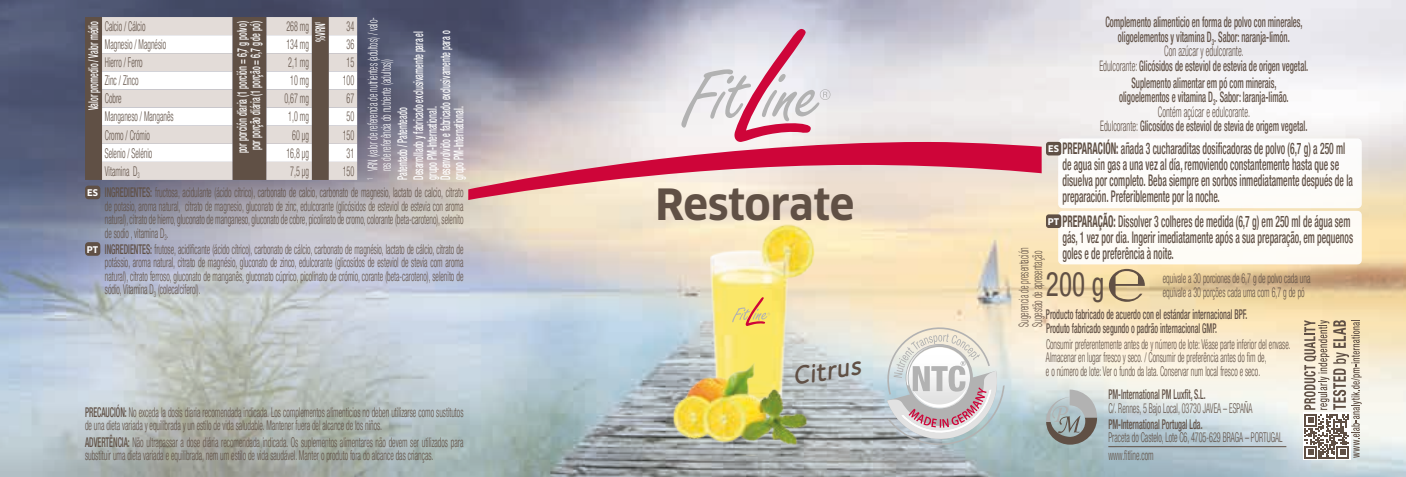
<style>
.page{position:relative;width:1406px;height:477px;background:#fff}
.page>*{position:absolute;margin:0;border:0;box-sizing:border-box;transform-origin:0 0}
.t1{font:700 42px "Clan Pro";letter-spacing:-.01em;color:#605045}
.t2{font:condensed 34px "Helvetica Neue LT Pro";color:#605045;scale:.8 1}
.t3{font:italic 800 28px "Speak OT";color:#605045}
.t4{font:500 condensed 16px/16px "Helvetica Neue LT Pro";color:#605045;scale:.6 1}
.t5{font:500 condensed 14.4px/14.4px "Helvetica Neue LT Pro";color:#605045;text-align:center;scale:.6 1}
.t6{font:300 condensed 13.4px/13.4px "Helvetica Neue LT Pro";color:#605045;scale:.6 1}
.t7{font:500 condensed 13.4px/13.4px "Helvetica Neue LT Pro";color:#fff;scale:.6 1}
.t8{font:500 condensed 13.4px/13.4px "Helvetica Neue LT Pro";color:#605045;scale:.6 1}
.t9{font:300 condensed 13.4px/13.4px "Helvetica Neue LT Pro";color:#fff;scale:.6 1}
.t10{font:700 9px "Clan Pro";color:#fff}
.s1{font-family:"Clan Pro";font-weight:700;font-stretch:normal;font-size:9px;color:#fff}
.s2{font-weight:500}
.s3{font-weight:300}
.s4{font-weight:700}
</style>
<div class="page">
<img style="left:0;top:0;width:1406px;height:476px">
<svg style="left:468px;top:142px;width:574px;height:58px;background:#e39aa2"></svg>
<svg style="left:681px;top:29px;width:149px;height:113px"></svg>
<svg style="left:1046px;top:389px;width:51px;height:55px;background:#a2a8a7"></svg>
<img style="left:704px;top:220px;width:114px;height:112px">
<svg style="left:732px;top:297px;width:38px;height:28px"></svg>
<img style="left:642px;top:332px;width:186px;height:122px">
<svg style="left:887px;top:327px;width:118px;height:117px;background:#d0cdcb"></svg>
<img style="left:906px;top:344px;width:64px;height:41px">
<svg style="left:1303px;top:412px;width:47px;height:47px"></svg>
<svg style="left:1304px;top:320px;width:58px;height:138px"></svg>
<div style="left:1058px;top:138px;width:304px;height:70px;background:#fff;border-radius:4px"></div>
<div style="left:1046px;top:142px;width:15px;height:13px;background:#605045;border-radius:3px"></div>
<div style="left:1058px;top:211px;width:304px;height:53px;background:#fefcf7;border-radius:4px"></div>
<div style="left:1046px;top:214px;width:15px;height:14px;background:#605045;border-radius:3px"></div>
<svg style="left:1109px;top:268px;width:36px;height:33px"></svg>
<hr style="left:1108px;top:445px;width:178px;height:1px;background:#605045">
<div style="left:85px;top:185px;width:15px;height:14px;background:#605045;border-radius:3px"></div>
<div style="left:85px;top:242px;width:15px;height:13px;background:#605045;border-radius:3px"></div>
<div style="left:85px;top:17px;width:17px;height:163px;background:#605045"></div>
<svg style="left:102px;top:17px;width:255px;height:163px;background:#c8bfba"></svg>
<svg style="left:102px;top:35px;width:255px;height:127px"></svg>
<p class="t7" style="left:87px;top:110px;width:150px;rotate:-90deg">Valor promedio / Valor médio</p>
<p class="t6" style="left:105px;top:19px;width:69px">Calcio / Cálcio</p>
<p class="t7" style="left:235px;top:153px;width:221px;rotate:-90deg">por porción diaria (1 porción = 6,7 g polvo) por porção diária (1 porção = 6,7 g de pó)</p>
<p class="t6" style="left:286px;top:19px;width:39px">268 mg</p>
<p class="t7" style="left:313px;top:42px;width:37px;rotate:-90deg">%VRN<sup>1</sup></p>
<p class="t6" style="left:347px;top:19px;width:14px">34</p>
<p class="t6" style="left:105px;top:37px;width:104px">Magnesio / Magnésio</p>
<p class="t6" style="left:286px;top:37px;width:39px">134 mg</p>
<p class="t6" style="left:347px;top:37px;width:14px">36</p>
<p class="t6" style="left:105px;top:55px;width:65px">Hierro / Ferro</p>
<p class="t6" style="left:288px;top:55px;width:36px">2,1 mg</p>
<p class="t6" style="left:347px;top:55px;width:14px">15</p>
<p class="t6" style="left:105px;top:74px;width:57px">Zinc / Zinco</p>
<p class="t6" style="left:290px;top:74px;width:33px">10 mg</p>
<p class="t6" style="left:343px;top:74px;width:21px">100</p>
<p class="t6" style="left:105px;top:92px;width:30px">Cobre</p>
<p class="t6" style="left:284px;top:92px;width:42px">0,67 mg</p>
<p class="t6" style="left:347px;top:92px;width:14px">67</p>
<p class="t6" style="left:105px;top:110px;width:116px">Manganeso / Manganês</p>
<p class="t6" style="left:288px;top:110px;width:36px">1,0 mg</p>
<p class="t6" style="left:347px;top:110px;width:14px">50</p>
<p class="t6" style="left:105px;top:128px;width:77px">Cromo / Crómio</p>
<p class="t6" style="left:292px;top:128px;width:29px">60 μg</p>
<p class="t6" style="left:343px;top:128px;width:21px">150</p>
<p class="t6" style="left:105px;top:146px;width:81px">Selenio / Selénio</p>
<p class="t6" style="left:286px;top:146px;width:39px">16,8 μg</p>
<p class="t6" style="left:347px;top:146px;width:14px">31</p>
<p class="t6" style="left:105px;top:164px;width:60px">Vitamina D<sub>3</sub></p>
<p class="t6" style="left:290px;top:164px;width:33px">7,5 μg</p>
<p class="t6" style="left:343px;top:164px;width:21px">150</p>
<p class="t9" style="left:366px;top:171px;width:258px;text-indent:-9px;rotate:-90deg"><sup>1</sup> VRN (valor de referencia de nutrientes (adultos) / valo&shy;res de referência do nutriente (adultos))</p>
<p class="t7" style="left:394px;top:180px;width:249px;line-height:16.2px;rotate:-90deg">Patentado / Patenteado<br>Desarrollado y fabricado exclusivamente para el</p>
<p class="t7" style="left:425px;top:180px;width:250px;rotate:-90deg">grupo PM-International.<br>Desenvolvido e fabricado exclusivamente para o grupo PM-International.</p>
<p class="t6" style="left:105px;top:185px;width:599px;text-align:justify;text-indent:-18px"><span class="s1">ES</span> <span class="s2">INGREDIENTES:</span> fructosa, acidulante (ácido cítrico), carbonato de calcio, carbonato de magnesio, lactato de calcio, citrato de potasio, aroma natural, citrato de magnesio, gluconato de zinc, edulcorante (glicósidos de esteviol de estevia con aroma natural), citrato de hierro, gluconato de manganeso, gluconato de cobre, picolinato de cromo, colorante (beta-caroteno), selenito de sodio , vitamina D<sub>3</sub>.</p>
<p class="t6" style="left:105px;top:242px;width:599px;text-align:justify;text-indent:-18px"><span class="s1">PT</span> <span class="s2">INGREDIENTES:</span> frutose, acidificante (ácido cítrico), carbonato de cálcio, carbonato de magnésio, lactato de cálcio, citrato de potássio, aroma natural, citrato de magnésio, gluconato de zinco, edulcorante (glicosídos de esteviol de stevia com aroma natural), citrato ferroso, gluconato de manganês, gluconato cúprico, picolinato de crómio, corante (beta-caroteno), selenito de sódio, Vitamina D<sub>3</sub> (colecalciferol).</p>
<p class="t6" style="left:85px;top:405px;width:632px"><span class="s2">PRECAUCIÓN:</span> No exceda la dosis diaria recomendada indicada. Los complementos alimenticios no deben utilizarse como sustitutos de una dieta variada y equilibrada y un estilo de vida saludable. Mantener fuera del alcance de los niños.</p>
<p class="t6" style="left:85px;top:434px;width:632px"><span class="s2">ADVERTÊNCIA:</span> Não ultrapassar a dose diária recomendada indicada. Os suplementos alimentares não devem ser utilizados para substituir uma dieta variada e equilibrada, nem um estilo de vida saudável. Manter o produto fora do alcance das crianças.</p>
<h1 class="t1" style="left:655px;top:179px;width:201px">Restorate</h1>
<h3 class="t3" style="left:790px;top:358px;width:71px;rotate:-9deg">Citrus</h3>
<p class="t5" style="left:1099px;top:15px;width:350px">Complemento alimenticio en forma de polvo con minerales, oligoelementos y vitamina D<sub>3</sub>. Sabor: naranja-limón.<br><span class="s3">Con azúcar y edulcorante.<br>Edulcorante:</span> Glicósidos de esteviol de estevia de origen vegetal.</p>
<p class="t5" style="left:1100px;top:75px;width:347px">Suplemento alimentar em pó com minerais,<br>oligoelementos e vitamina D<sub>3</sub>. Sabor: laranja-limão.<br><span class="s3">Contém açúcar e edulcorante.<br>Edulcorante:</span> Glicosídos de esteviol de stevia de origem vegetal.</p>
<p class="t4" style="left:1062px;top:140px;width:486px"><span class="s4">PREPARACIÓN:</span> añada 3 cucharaditas dosificadoras de polvo (6,7 g) a 250 ml de agua sin gas a una vez al día, removiendo constantemente hasta que se disuelva por completo. Beba siempre en sorbos inmediatamente después de la preparación. Preferiblemente por la noche.</p>
<p class="t10" style="left:1048px;top:143px;width:12px">ES</p>
<p class="t4" style="left:1062px;top:212px;width:486px"><span class="s4">PREPARAÇÃO:</span> Dissolver 3 colheres de medida (6,7 g) em 250 ml de água sem gás, 1 vez por dia. Ingerir imediatamente após a sua preparação, em pequenos goles e de preferência à noite.</p>
<p class="t10" style="left:1048px;top:216px;width:13px">PT</p>
<p class="t6" style="left:1017px;top:326px;width:133px;rotate:-90deg">Sugerencia de presentación<br>Sugestão de apresentação</p>
<h2 class="t2" style="left:1046px;top:263px;width:74px">200 g</h2>
<p class="t6" style="left:1163px;top:271px;width:248px">equivale a 30 porciones de 6,7 g de polvo cada una equivale a 30 porções cada uma com 6,7 g de pó</p>
<p class="t8" style="left:1046px;top:307px;width:337px">Producto fabricado de acuerdo con el estándar internacional BPF.<br>Produto fabricado segundo o padrão internacional GMP.</p>
<p class="t6" style="left:1046px;top:337px;width:410px">Consumir preferentemente antes de y número de lote: Véase parte inferior del envase.<br>Almacenar en lugar fresco y seco. / Consumir de preferência antes do fim de,<br>e o número de lote: Ver o fundo da lata. Conservar num local fresco e seco.</p>
<p class="t8" style="left:1108px;top:387px;width:164px">PM-International PM Luxfit, S.L.</p>
<p class="t6" style="left:1108px;top:400px;width:242px">C/. Rennes, 5 Bajo Local, 03730 JAVEA – ESPAÑA</p>
<p class="t8" style="left:1108px;top:417px;width:159px">PM-International Portugal Lda.</p>
<p class="t6" style="left:1108px;top:428px;width:292px;line-height:17.6px">Praceta do Castelo, Lote C6, 4705-629 BRAGA – PORTUGAL www.fitline.com</p>
</div>
